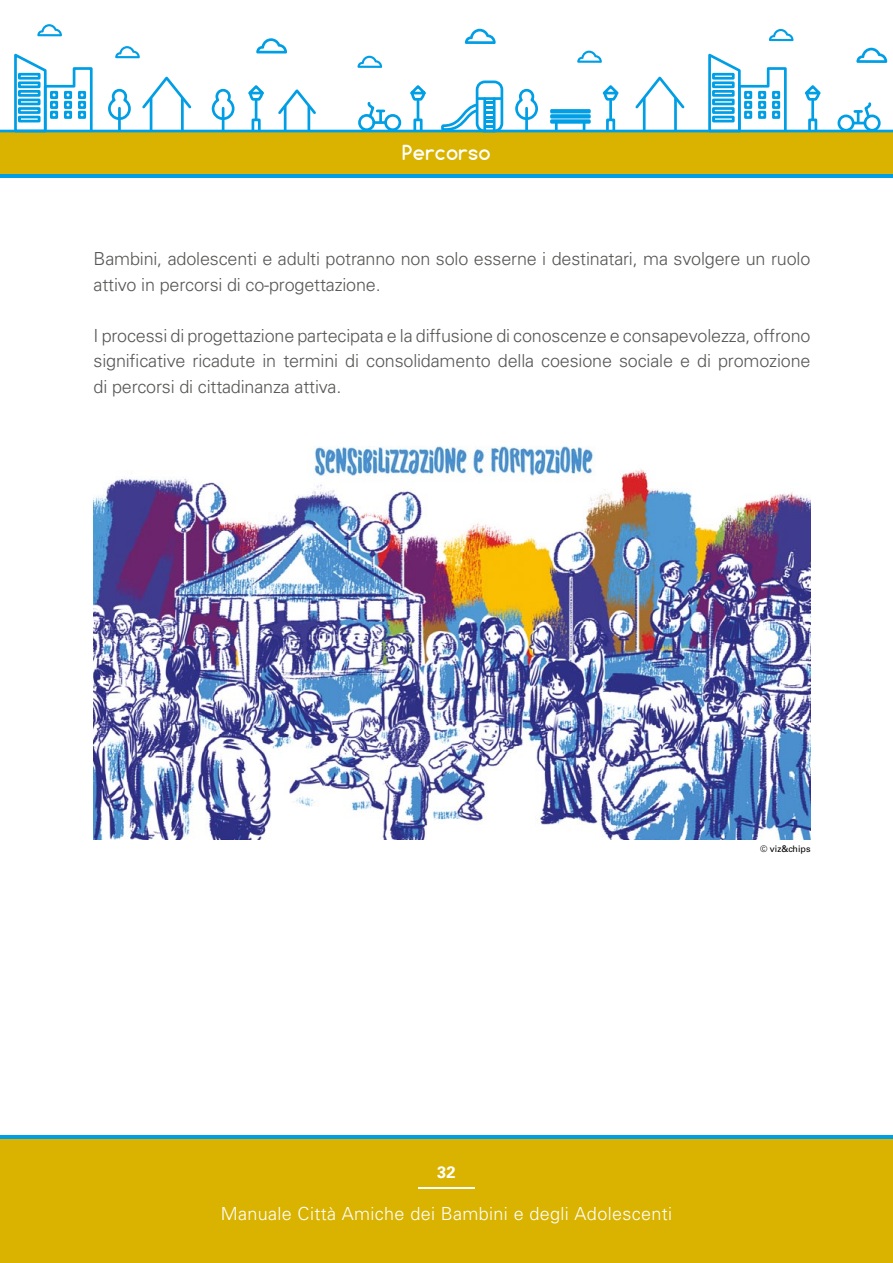
<style>
.page{position:relative;width:893px;height:1263px;background:#fff}
.page>*{position:absolute;margin:0;border:0;box-sizing:border-box;transform-origin:0 0}
.t1{font:700 19.5px "Comfortaa";letter-spacing:.02em;color:#fff}
.t2{font:300 18px/25.5px "Univers";letter-spacing:-.01em;color:#575756}
.t3{font:300 18px "Univers";letter-spacing:.02em;color:#fff}
.t4{font:700 16.5px "Univers";color:#fff}
.t5{font:500 9px "Univers CE";color:#000}
</style>
<div class="page">
<div style="left:0;top:1135px;width:893px;height:128px;background:#d9b300"></div>
<div style="left:0;top:132px;width:893px;height:42px;background:#d9b300"></div>
<hr style="left:0;top:1135px;width:893px;height:3px;background:#009ee4">
<hr style="left:0;top:174px;width:893px;height:4px;background:#009ee4">
<hr style="left:418px;top:1188px;width:57px;height:1px;background:#fff">
<hr style="left:0;top:130px;width:893px;height:2px;background:#009ee4">
<div style="left:384px;top:114px;width:17px;height:17px;border:3px solid #009ee4;border-radius:50%"></div>
<div style="left:358px;top:114px;width:17px;height:17px;border:3px solid #009ee4;border-radius:50%"></div>
<svg style="left:367px;top:101px;width:19px;height:23px"></svg>
<div style="left:837px;top:115px;width:17px;height:17px;border:3px solid #009ee4;border-radius:50%"></div>
<div style="left:864px;top:115px;width:17px;height:17px;border:3px solid #009ee4;border-radius:50%"></div>
<svg style="left:853px;top:102px;width:19px;height:22px"></svg>
<div style="left:476px;top:81px;width:27px;height:51px;border:3px solid #009ee4;border-radius:8px"></div>
<hr style="left:478px;top:97px;width:23px;height:3px;background:#009ee4">
<hr style="left:483px;top:99px;width:3px;height:32px;background:#009ee4">
<hr style="left:493px;top:99px;width:3px;height:32px;background:#009ee4">
<svg style="left:438px;top:102px;width:56px;height:30px"></svg>
<svg style="left:515px;top:88px;width:23px;height:32px"></svg>
<hr style="left:525px;top:108px;width:3px;height:23px;background:#009ee4">
<svg style="left:211px;top:88px;width:24px;height:33px"></svg>
<hr style="left:222px;top:108px;width:2px;height:23px;background:#009ee4">
<svg style="left:108px;top:88px;width:23px;height:32px"></svg>
<hr style="left:118px;top:108px;width:3px;height:23px;background:#009ee4">
<div style="left:252px;top:119px;width:9px;height:13px;border:3px solid #009ee4"></div>
<svg style="left:248px;top:85px;width:16px;height:34px"></svg>
<div style="left:413px;top:119px;width:10px;height:13px;border:3px solid #009ee4"></div>
<svg style="left:410px;top:85px;width:16px;height:34px"></svg>
<hr style="left:609px;top:101px;width:3px;height:18px;background:#009ee4">
<div style="left:606px;top:119px;width:9px;height:13px;border:3px solid #009ee4"></div>
<svg style="left:602px;top:85px;width:17px;height:17px"></svg>
<hr style="left:811px;top:101px;width:3px;height:18px;background:#009ee4">
<div style="left:808px;top:119px;width:9px;height:13px;border:3px solid #009ee4"></div>
<svg style="left:804px;top:85px;width:17px;height:17px"></svg>
<hr style="left:643px;top:99px;width:3px;height:32px;background:#009ee4">
<hr style="left:674px;top:99px;width:3px;height:32px;background:#009ee4">
<svg style="left:635px;top:76px;width:50px;height:35px"></svg>
<hr style="left:150px;top:99px;width:2px;height:32px;background:#009ee4">
<hr style="left:181px;top:99px;width:3px;height:32px;background:#009ee4">
<svg style="left:142px;top:76px;width:50px;height:35px"></svg>
<hr style="left:284px;top:106px;width:3px;height:25px;background:#009ee4">
<hr style="left:307px;top:106px;width:3px;height:25px;background:#009ee4">
<svg style="left:278px;top:89px;width:38px;height:28px"></svg>
<svg style="left:256px;top:38px;width:31px;height:16px"></svg>
<svg style="left:465px;top:29px;width:31px;height:15px"></svg>
<svg style="left:856px;top:48px;width:31px;height:15px"></svg>
<svg style="left:357px;top:56px;width:25px;height:12px"></svg>
<svg style="left:577px;top:51px;width:25px;height:12px"></svg>
<svg style="left:769px;top:29px;width:24px;height:12px"></svg>
<svg style="left:115px;top:46px;width:25px;height:12px"></svg>
<svg style="left:37px;top:24px;width:25px;height:12px"></svg>
<svg style="left:13px;top:53px;width:81px;height:80px"></svg>
<div style="left:18px;top:73px;width:23px;height:7px;border:3px solid #009ee4"></div>
<div style="left:18px;top:81px;width:23px;height:7px;border:3px solid #009ee4"></div>
<div style="left:18px;top:90px;width:23px;height:7px;border:3px solid #009ee4"></div>
<div style="left:18px;top:99px;width:23px;height:6px;border:3px solid #009ee4"></div>
<div style="left:18px;top:107px;width:23px;height:7px;border:3px solid #009ee4"></div>
<div style="left:18px;top:116px;width:23px;height:6px;border:3px solid #009ee4"></div>
<div style="left:50px;top:91px;width:8px;height:8px;border:3px solid #009ee4"></div>
<div style="left:64px;top:91px;width:8px;height:8px;border:3px solid #009ee4"></div>
<div style="left:78px;top:91px;width:8px;height:8px;border:3px solid #009ee4"></div>
<div style="left:50px;top:101px;width:8px;height:8px;border:3px solid #009ee4"></div>
<div style="left:64px;top:101px;width:8px;height:8px;border:3px solid #009ee4"></div>
<div style="left:78px;top:101px;width:8px;height:8px;border:3px solid #009ee4"></div>
<div style="left:50px;top:111px;width:8px;height:8px;border:3px solid #009ee4"></div>
<div style="left:64px;top:111px;width:8px;height:8px;border:3px solid #009ee4"></div>
<div style="left:78px;top:111px;width:8px;height:8px;border:3px solid #009ee4"></div>
<svg style="left:707px;top:53px;width:81px;height:80px"></svg>
<div style="left:712px;top:73px;width:23px;height:7px;border:3px solid #009ee4"></div>
<div style="left:712px;top:81px;width:23px;height:7px;border:3px solid #009ee4"></div>
<div style="left:712px;top:90px;width:23px;height:7px;border:3px solid #009ee4"></div>
<div style="left:712px;top:99px;width:23px;height:6px;border:3px solid #009ee4"></div>
<div style="left:712px;top:107px;width:23px;height:7px;border:3px solid #009ee4"></div>
<div style="left:712px;top:116px;width:23px;height:6px;border:3px solid #009ee4"></div>
<div style="left:744px;top:91px;width:8px;height:8px;border:3px solid #009ee4"></div>
<div style="left:758px;top:91px;width:8px;height:8px;border:3px solid #009ee4"></div>
<div style="left:772px;top:91px;width:8px;height:8px;border:3px solid #009ee4"></div>
<div style="left:744px;top:101px;width:8px;height:8px;border:3px solid #009ee4"></div>
<div style="left:758px;top:101px;width:8px;height:8px;border:3px solid #009ee4"></div>
<div style="left:772px;top:101px;width:8px;height:8px;border:3px solid #009ee4"></div>
<div style="left:744px;top:111px;width:8px;height:8px;border:3px solid #009ee4"></div>
<div style="left:758px;top:111px;width:8px;height:8px;border:3px solid #009ee4"></div>
<div style="left:772px;top:111px;width:8px;height:8px;border:3px solid #009ee4"></div>
<div style="left:550px;top:109px;width:41px;height:4px;border:3px solid #009ee4"></div>
<div style="left:550px;top:114px;width:41px;height:5px;border:3px solid #009ee4"></div>
<div style="left:550px;top:119px;width:41px;height:5px;border:3px solid #009ee4"></div>
<svg style="left:555px;top:122px;width:3px;height:8px"></svg>
<svg style="left:583px;top:122px;width:2px;height:8px"></svg>
<img style="left:94px;top:446px;width:716px;height:393px">
<p class="t1" style="left:402px;top:145px;width:90px">Percorso</p>
<p class="t2" style="left:94px;top:247px;width:718px">Bambini, adolescenti e adulti potranno non solo esserne i destinatari, ma svolgere un ruolo attivo in percorsi di co-progettazione.</p>
<p class="t2" style="left:94px;top:324px;width:718px;text-align:justify">I processi di progettazione partecipata e la diffusione di conoscenze e consapevolezza, offrono significative ricadute in termini di consolidamento della coesione sociale e di promozione di percorsi di cittadinanza attiva.</p>
<p class="t5" style="left:760px;top:845px;width:52px">© viz&amp;chips</p>
<p class="t4" style="left:437px;top:1165px;width:20px">32</p>
<p class="t3" style="left:221px;top:1206px;width:453px">Manuale Città Amiche dei Bambini e degli Adolescenti</p>
</div>
